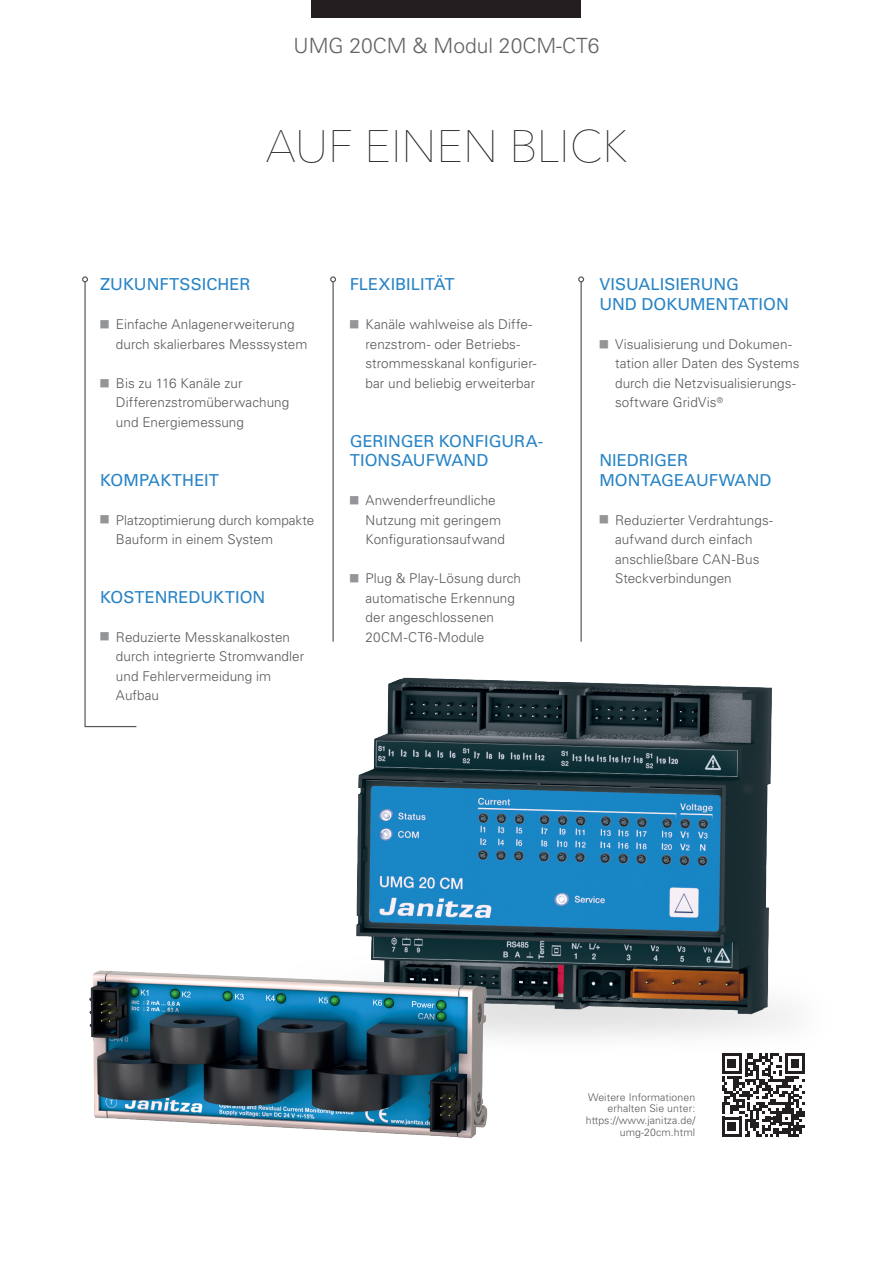
<style>
.page{position:relative;width:893px;height:1263px;background:#fff}
.page>*{position:absolute;margin:0;border:0;box-sizing:border-box;transform-origin:0 0}
.t1{font:200 45px "Avenir Next LT Pro";color:#231f20}
.t2{font:300 21px "Univers LT Std";color:#636366}
.t3{font:16.5px/19.5px "Univers LT Std";color:#2783c5}
.t4{font:300 13.5px/19.5px "Univers LT Std";letter-spacing:.005em;color:#57585a}
.t5{font:300 10.5px/11.7px "Univers LT Std";letter-spacing:.01em;color:#57585a;text-align:right}
</style>
<div class="page">
<div style="left:312px;top:0;width:269px;height:17px;background:#231f20"></div>
<svg style="left:722px;top:1112px;width:83px;height:25px"></svg>
<img style="left:356px;top:677px;width:449px;height:435px">
<img style="left:89px;top:941px;width:408px;height:198px">
<svg style="left:82px;top:276px;width:55px;height:452px"></svg>
<hr style="left:332px;top:282px;width:2px;height:360px;background:#57585a">
<svg style="left:330px;top:276px;width:6px;height:6px"></svg>
<hr style="left:581px;top:282px;width:1px;height:360px;background:#57585a">
<svg style="left:578px;top:276px;width:6px;height:6px"></svg>
<h2 class="t2" style="left:294px;top:33px;width:307px">UMG 20CM &amp; Modul 20CM-CT6</h2>
<h1 class="t1" style="left:266px;top:119px;width:364px">AUF EINEN BLICK</h1>
<p class="t3" style="left:100px;top:275px;width:152px">ZUKUNFTSSICHER</p>
<p class="t4" style="left:116px;top:315px;width:193px;text-indent:-16px"><sup>■</sup> Einfache Anlagenerweiterung durch skalierbares Messsystem</p>
<p class="t4" style="left:116px;top:373px;width:175px;text-indent:-16px"><sup>■</sup> Bis zu 116 Kanäle zur<br>Differenzstromüberwachung und Energiemessung</p>
<p class="t3" style="left:100px;top:470px;width:120px">KOMPAKTHEIT</p>
<p class="t4" style="left:116px;top:510px;width:200px;text-indent:-16px"><sup>■</sup> Platzoptimierung durch kompakte<br>Bauform in einem System</p>
<p class="t3" style="left:100px;top:587px;width:167px">KOSTENREDUKTION</p>
<p class="t4" style="left:116px;top:627px;width:190px;text-indent:-16px"><sup>■</sup> Reduzierte Messkanalkosten durch integrierte Stromwandler und Fehlervermeidung im<br>Aufbau</p>
<p class="t3" style="left:350px;top:275px;width:106px">FLEXIBILITÄT</p>
<p class="t4" style="left:365px;top:315px;width:172px;text-indent:-16px"><sup>■</sup> Kanäle wahlweise als Diffe&shy;renzstrom- oder Betriebs&shy;strommesskanal konfigurier&shy;bar und beliebig erweiterbar</p>
<p class="t3" style="left:350px;top:431px;width:195px">GERINGER KONFIGURA-<br>TIONSAUFWAND</p>
<p class="t4" style="left:365px;top:490px;width:141px;text-indent:-16px"><sup>■</sup> Anwenderfreundliche<br>Nutzung mit geringem<br>Konfigurationsaufwand</p>
<p class="t4" style="left:365px;top:568px;width:157px;text-indent:-16px"><sup>■</sup> Plug &amp; Play-Lösung durch automatische Erkennung der angeschlossenen<br>20CM-CT6-Module</p>
<p class="t3" style="left:599px;top:275px;width:191px">VISUALISIERUNG<br>UND DOKUMENTATION</p>
<p class="t4" style="left:615px;top:334px;width:186px;text-indent:-16px"><sup>■</sup> Visualisierung und Dokumen&shy;tation aller Daten des Systems durch die Netzvisualisierungs&shy;software GridVis<sup>®</sup></p>
<p class="t3" style="left:599px;top:450px;width:174px">NIEDRIGER<br>MONTAGEAUFWAND</p>
<p class="t4" style="left:615px;top:510px;width:159px;text-indent:-16px"><sup>■</sup> Reduzierter Verdrahtungs&shy;aufwand durch einfach anschließbare CAN-Bus<br>Steckverbindungen</p>
<p class="t5" style="left:586px;top:1091px;width:111px">Weitere Informationen erhalten Sie unter: https://www.janitza.de/ umg-20cm.html</p>
</div>
